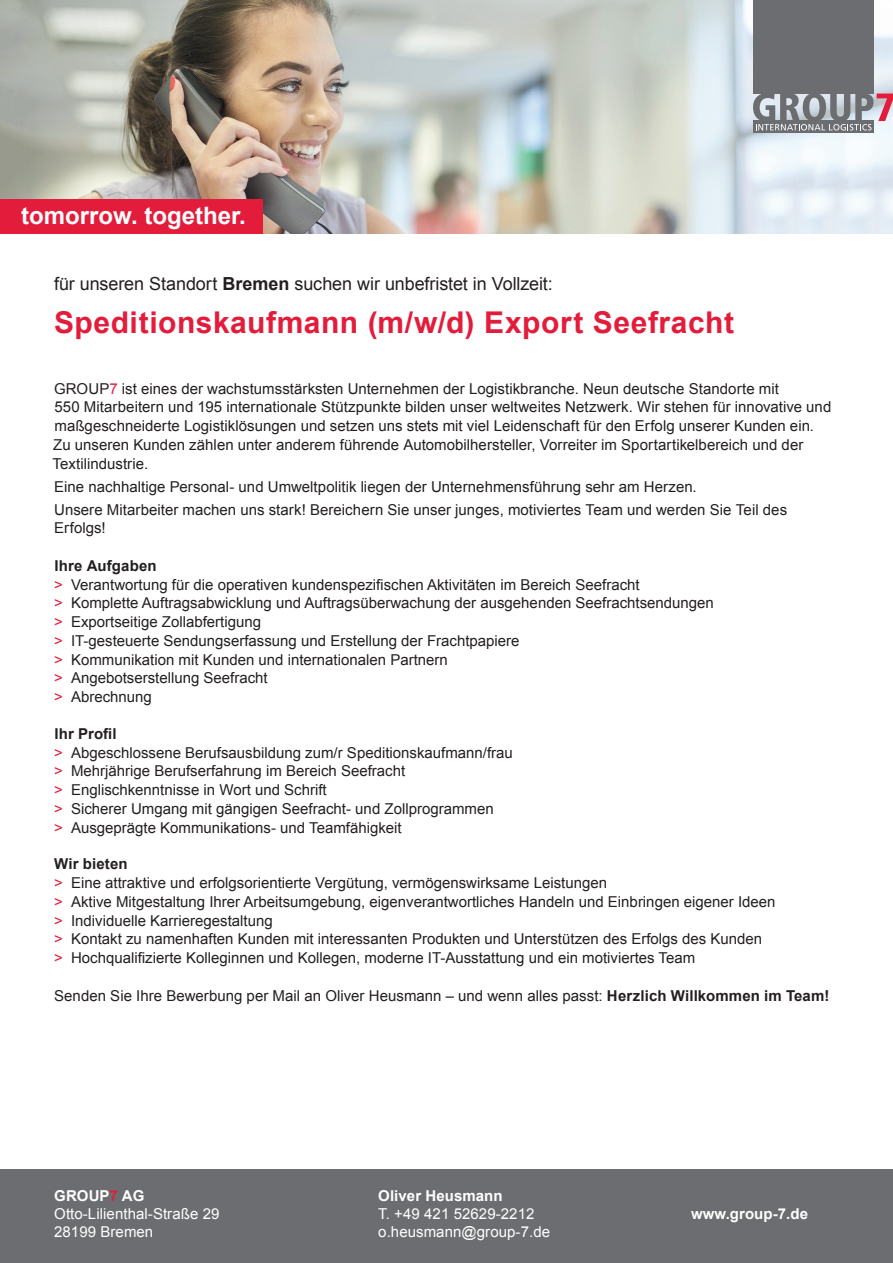
<style>
.page{position:relative;width:893px;height:1263px;background:#fff}
.page>*{position:absolute;margin:0;border:0;box-sizing:border-box;transform-origin:0 0}
.t1{font:700 30px "Arial";letter-spacing:.02em;color:#e41c3b}
.t2{font:700 24px "Arial";color:#fff}
.Grundschrift{font:18px "Arial";letter-spacing:-.005em;color:#231f20}
.Grundschrift-2{font:15px/18.8px "Arial";color:#231f20}
.t3{font:15px/18px "Arial";letter-spacing:.005em;color:#fff}
.t4{font:700 15px "Arial";letter-spacing:.005em;color:#fff}
.Zwischenüberschrifte{font:700 15px "Arial";letter-spacing:.01em;color:#231f20}
.s1{font-weight:700}
.s2{color:#e41c3b}
</style>
<div class="page">
<img style="left:0;top:0;width:691px;height:234px">
<svg style="left:691px;top:0;width:202px;height:234px;fill:#e3ecf4"></svg>
<div style="left:0;top:1169px;width:893px;height:94px;background:#6c6d70"></div>
<div style="left:0;top:200px;width:262px;height:34px;background:#e41c3b"></div>
<div style="left:753px;top:0;width:120px;height:94px;background:#6c6d70"></div>
<svg style="left:753px;top:130px;width:120px;height:3px"></svg>
<svg style="left:753px;top:93px;width:140px;height:37px;background:#9e999f"></svg>
<p class="t2" style="left:21px;top:199px;width:226px">tomorrow. together.</p>
<p class="Grundschrift" style="left:54px;top:271px;width:500px">für unseren Standort <span class="s1">Bremen</span> suchen wir unbefristet in Vollzeit:</p>
<p class="t1" style="left:54px;top:302px;width:682px">Speditionskaufmann (m/w/d) Export Seefracht</p>
<p class="Grundschrift-2" style="left:52px;top:379px;width:780px">GROUP<span class="s2">7</span> ist eines der wachstumsstärksten Unternehmen der Logistikbranche. Neun deutsche Standorte mit<br>550 Mitarbeitern und 195 internationale Stützpunkte bilden unser weltweites Netzwerk. Wir stehen für innovative und maßgeschneiderte Logistiklösungen und setzen uns stets mit viel Leidenschaft für den Erfolg unserer Kunden ein.<br>Zu unseren Kunden zählen unter anderem führende Automobilhersteller, Vorreiter im Sportartikelbereich und der Textilindustrie.</p>
<p class="Grundschrift-2" style="left:54px;top:477px;width:644px">Eine nachhaltige Personal- und Umweltpolitik liegen der Unternehmensführung sehr am Herzen.</p>
<p class="Grundschrift-2" style="left:54px;top:500px;width:734px">Unsere Mitarbeiter machen uns stark! Bereichern Sie unser junges, motiviertes Team und werden Sie Teil des<br>Erfolgs!</p>
<p class="Zwischenüberschrifte" style="left:55px;top:555px;width:104px">Ihre Aufgaben</p>
<p class="Grundschrift-2" style="left:54px;top:575px;width:587px"><span class="s2">&gt;</span> Verantwortung für die operativen kundenspezifischen Aktivitäten im Bereich Seefracht</p>
<p class="Grundschrift-2" style="left:54px;top:594px;width:661px"><span class="s2">&gt;</span> Komplette Auftragsabwicklung und Auftragsüberwachung der ausgehenden Seefrachtsendungen</p>
<p class="Grundschrift-2" style="left:54px;top:612px;width:209px"><span class="s2">&gt;</span> Exportseitige Zollabfertigung</p>
<p class="Grundschrift-2" style="left:54px;top:631px;width:467px"><span class="s2">&gt;</span> IT-gesteuerte Sendungserfassung und Erstellung der Frachtpapiere</p>
<p class="Grundschrift-2" style="left:54px;top:650px;width:395px"><span class="s2">&gt;</span> Kommunikation mit Kunden und internationalen Partnern</p>
<p class="Grundschrift-2" style="left:54px;top:669px;width:215px"><span class="s2">&gt;</span> Angebotserstellung Seefracht</p>
<p class="Grundschrift-2" style="left:54px;top:687px;width:99px"><span class="s2">&gt;</span> Abrechnung</p>
<p class="Zwischenüberschrifte" style="left:55px;top:723px;width:64px">Ihr Profil</p>
<p class="Grundschrift-2" style="left:54px;top:743px;width:460px"><span class="s2">&gt;</span> Abgeschlossene Berufsausbildung zum/r Speditionskaufmann/frau</p>
<p class="Grundschrift-2" style="left:54px;top:762px;width:353px"><span class="s2">&gt;</span> Mehrjährige Berufserfahrung im Bereich Seefracht</p>
<p class="Grundschrift-2" style="left:54px;top:780px;width:274px"><span class="s2">&gt;</span> Englischkenntnisse in Wort und Schrift</p>
<p class="Grundschrift-2" style="left:54px;top:799px;width:441px"><span class="s2">&gt;</span> Sicherer Umgang mit gängigen Seefracht- und Zollprogrammen</p>
<p class="Grundschrift-2" style="left:54px;top:818px;width:349px"><span class="s2">&gt;</span> Ausgeprägte Kommunikations- und Teamfähigkeit</p>
<p class="Zwischenüberschrifte" style="left:54px;top:854px;width:75px">Wir bieten</p>
<p class="Grundschrift-2" style="left:54px;top:873px;width:555px"><span class="s2">&gt;</span> Eine attraktive und erfolgsorientierte Vergütung, vermögenswirksame Leistungen</p>
<p class="Grundschrift-2" style="left:54px;top:892px;width:723px"><span class="s2">&gt;</span> Aktive Mitgestaltung Ihrer Arbeitsumgebung, eigenverantwortliches Handeln und Einbringen eigener Ideen</p>
<p class="Grundschrift-2" style="left:54px;top:911px;width:220px"><span class="s2">&gt;</span> Individuelle Karrieregestaltung</p>
<p class="Grundschrift-2" style="left:54px;top:930px;width:710px"><span class="s2">&gt;</span> Kontakt zu namenhaften Kunden mit interessanten Produkten und Unterstützen des Erfolgs des Kunden</p>
<p class="Grundschrift-2" style="left:54px;top:948px;width:643px"><span class="s2">&gt;</span> Hochqualifizierte Kolleginnen und Kollegen, moderne IT-Ausstattung und ein motiviertes Team</p>
<p class="Grundschrift-2" style="left:54px;top:986px;width:777px">Senden Sie Ihre Bewerbung per Mail an Oliver Heusmann – und wenn alles passt: <span class="s1">Herzlich Willkommen im Team!</span></p>
<p class="t4" style="left:54px;top:1185px;width:92px">GROUP<span class="s2">7</span> AG</p>
<p class="t3" style="left:54px;top:1204px;width:167px">Otto-Lilienthal-Straße 29<br>28199 Bremen</p>
<p class="t4" style="left:378px;top:1185px;width:126px">Oliver Heusmann</p>
<p class="t3" style="left:378px;top:1204px;width:158px">T. +49 421 52629-2212</p>
<p class="t3" style="left:378px;top:1222px;width:173px">o.heusmann@group-7.de</p>
<p class="t4" style="left:691px;top:1203px;width:119px">www.group-7.de</p>
</div>
